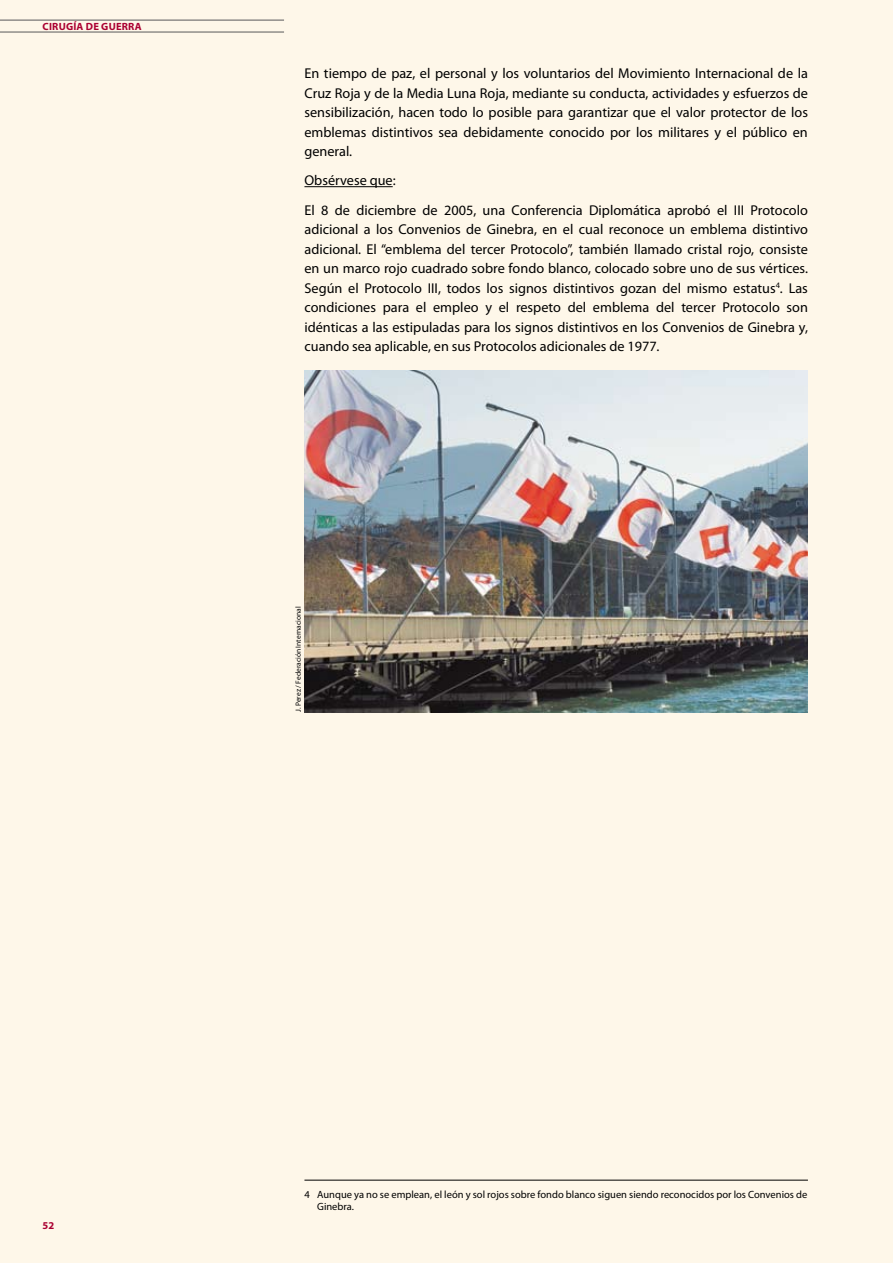
<style>
.page{position:relative;width:893px;height:1263px;background:#fef7e9}
.page>*{position:absolute;margin:0;border:0;box-sizing:border-box;transform-origin:0 0}
.t1{font:14.25px/19.5px "Myriad Pro";color:#000;text-align:justify}
.t2{font:10.5px/12px "Myriad Pro";color:#000}
.t3{font:700 10.5px "Myriad Pro";letter-spacing:.02em;color:#ab0132}
.t4{font:7.5px "Myriad Pro";color:#000}
</style>
<div class="page">
<hr style="left:304px;top:186px;width:89px;height:1px;background:#000">
<img style="left:304px;top:371px;width:504px;height:341px">
<hr style="left:0;top:20px;width:284px;height:1px;background:#58585a">
<hr style="left:0;top:32px;width:284px;height:1px;background:#58585a">
<hr style="left:304px;top:1180px;width:504px;height:1px;background:#000">
<p class="t3" style="left:43px;top:19px;width:7px">CIRU</p>
<p class="t3" style="left:66px;top:19px;width:50px">GÍA DE GUERR</p>
<p class="t3" style="left:135px;top:19px;width:8px">A</p>
<p class="t3" style="left:109px;top:19px;width:8px">R</p>
<p class="t1" style="left:304px;top:63px;width:505px">En tiempo de paz, el personal y los voluntarios del Movimiento Internacional de la Cruz Roja y de la Media Luna Roja, mediante su conducta, actividades y esfuerzos de sensibilización, hacen todo lo posible para garantizar que el valor protector de los emblemas distintivos sea debidamente conocido por los militares y el público en general.</p>
<p class="t1" style="left:304px;top:166px;width:505px;line-height:29.2px">Obsérvese que:<br>El 8 de diciembre de 2005, una Conferencia Diplomática aprobó el III Protocolo</p>
<p class="t1" style="left:304px;top:219px;width:505px">adicional a los Convenios de Ginebra, en el cual reconoce un emblema distintivo adicional. El “emblema del tercer Protocolo”, también llamado cristal rojo, consiste en un marco rojo cuadrado sobre fondo blanco, colocado sobre uno de sus vértices.<br>Según el Protocolo III, todos los signos distintivos gozan del mismo estatus<sup>4</sup>. Las condiciones para el empleo y el respeto del emblema del tercer Protocolo son idénticas a las estipuladas para los signos distintivos en los Convenios de Ginebra y, cuando sea aplicable, en sus Protocolos adicionales de 1977.</p>
<p class="t4" style="left:294px;top:712px;width:107px;rotate:-90deg">J. Perez / Federación Internacional</p>
<p class="t3" style="left:43px;top:1218px;width:13px">52</p>
<p class="t2" style="left:317px;top:1188px;width:492px;text-indent:-13px">4 Aunque ya no se emplean, el león y sol rojos sobre fondo blanco siguen siendo reconocidos por los Convenios de<br>Ginebra.</p>
</div>
